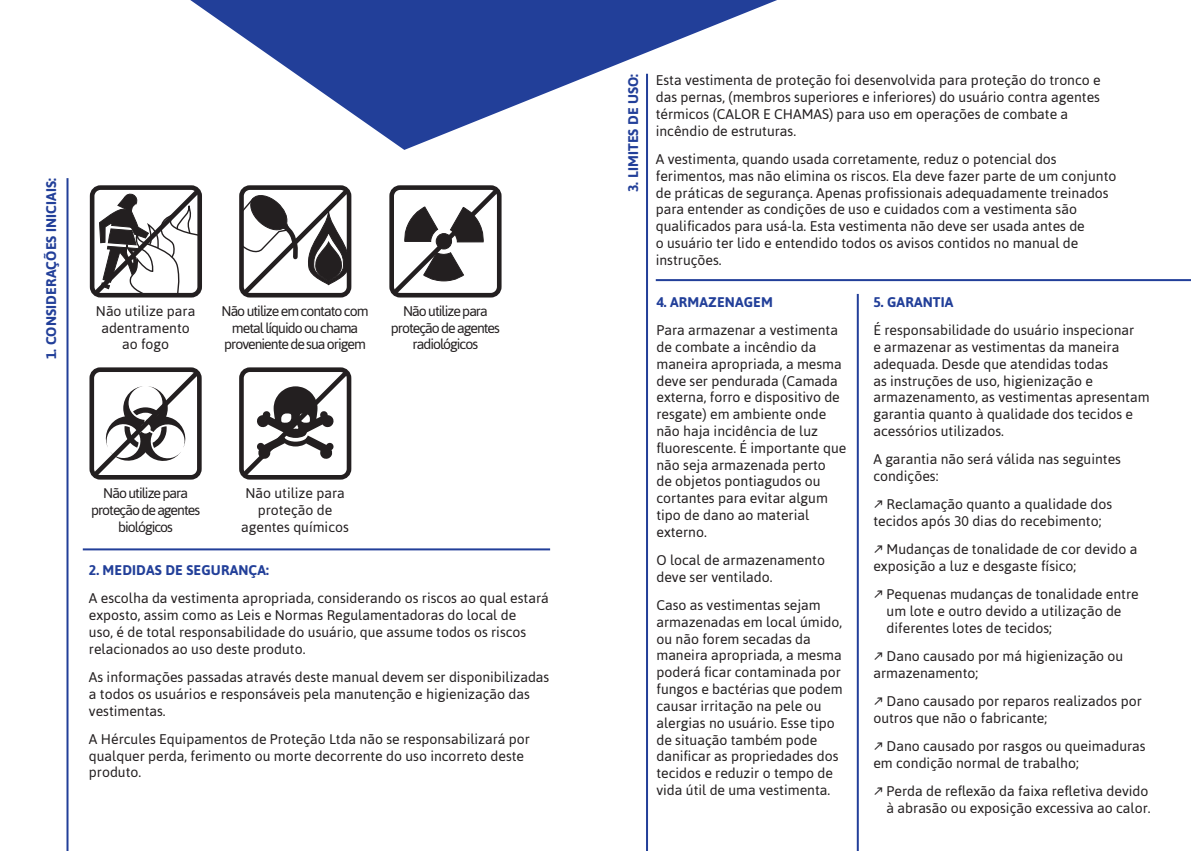
<style>
.page{position:relative;width:1191px;height:851px;background:#fff}
.page>*{position:absolute;margin:0;border:0;box-sizing:border-box;transform-origin:0 0}
.t1{font:14px/16.8px "Asap";color:#231f20}
.t2{font:14px/16.8px "Asap";letter-spacing:-.07em;color:#231f20;text-align:center}
.t3{font:700 14px "Asap";letter-spacing:.01em;color:#223f99}
</style>
<div class="page">
<hr style="left:66px;top:178px;width:2px;height:672px;background:#223f99">
<hr style="left:83px;top:548px;width:467px;height:2px;background:#223f99">
<hr style="left:656px;top:279px;width:535px;height:2px;background:#223f99">
<svg style="left:239px;top:367px;width:113px;height:113px"></svg>
<svg style="left:239px;top:185px;width:113px;height:113px"></svg>
<svg style="left:89px;top:185px;width:113px;height:113px"></svg>
<svg style="left:389px;top:185px;width:113px;height:113px"></svg>
<svg style="left:89px;top:367px;width:113px;height:113px"></svg>
<svg style="left:190px;top:0;width:587px;height:150px"></svg>
<hr style="left:646px;top:74px;width:2px;height:776px;background:#223f99">
<hr style="left:856px;top:294px;width:2px;height:556px;background:#223f99">
<p class="t3" style="left:41px;top:359px;width:182px;rotate:-90deg">1. CONSIDERAÇÕES INICIAIS:</p>
<p class="t1" style="left:96px;top:302px;width:101px;text-align:center">Não utilize para adentramento ao fogo</p>
<p class="t2" style="left:221px;top:302px;width:148px">Não utilize em contato com metal líquido ou chama proveniente de sua origem</p>
<p class="t2" style="left:391px;top:302px;width:111px">Não utilize para proteção de agentes radiológicos</p>
<p class="t2" style="left:91px;top:485px;width:111px">Não utilize para proteção de agentes biológicos</p>
<p class="t1" style="left:241px;top:485px;width:109px;text-align:center">Não utilize para proteção de agentes químicos</p>
<p class="t3" style="left:89px;top:560px;width:181px">2. MEDIDAS DE SEGURANÇA:</p>
<p class="t1" style="left:89px;top:590px;width:461px">A escolha da vestimenta apropriada, considerando os riscos ao qual estará exposto, assim como as Leis e Normas Regulamentadoras do local de<br>uso, é de total responsabilidade do usuário, que assume todos os riscos relacionados ao uso deste produto.</p>
<p class="t1" style="left:89px;top:668px;width:462px">As informações passadas através deste manual devem ser disponibilizadas a todos os usuários e responsáveis pela manutenção e higienização das vestimentas.</p>
<p class="t1" style="left:89px;top:730px;width:442px">A Hércules Equipamentos de Proteção Ltda não se responsabilizará por qualquer perda, ferimento ou morte decorrente do uso incorreto deste produto.</p>
<p class="t3" style="left:623px;top:192px;width:120px;rotate:-90deg">3. LIMITES DE USO:</p>
<p class="t1" style="left:656px;top:72px;width:446px">Esta vestimenta de proteção foi desenvolvida para proteção do tronco e das pernas, (membros superiores e inferiores) do usuário contra agentes térmicos (CALOR E CHAMAS) para uso em operações de combate a incêndio de estruturas.</p>
<p class="t1" style="left:656px;top:150px;width:462px">A vestimenta, quando usada corretamente, reduz o potencial dos ferimentos, mas não elimina os riscos. Ela deve fazer parte de um conjunto de práticas de segurança. Apenas profissionais adequadamente treinados para entender as condições de uso e cuidados com a vestimenta são qualificados para usá-la. Esta vestimenta não deve ser usada antes de<br>o usuário ter lido e entendido todos os avisos contidos no manual de instruções.</p>
<p class="t3" style="left:656px;top:292px;width:118px">4. ARMAZENAGEM</p>
<p class="t1" style="left:656px;top:321px;width:191px">Para armazenar a vestimenta de combate a incêndio da maneira apropriada, a mesma deve ser pendurada (Camada externa, forro e dispositivo de resgate) em ambiente onde não haja incidência de luz fluorescente. É importante que não seja armazenada perto<br>de objetos pontiagudos ou cortantes para evitar algum tipo de dano ao material externo.</p>
<p class="t1" style="left:656px;top:551px;width:170px">O local de armazenamento deve ser ventilado.</p>
<p class="t1" style="left:656px;top:596px;width:188px">Caso as vestimentas sejam armazenadas em local úmido, ou não forem secadas da maneira apropriada, a mesma poderá ficar contaminada por fungos e bactérias que podem causar irritação na pele ou alergias no usuário. Esse tipo de situação também pode danificar as propriedades dos tecidos e reduzir o tempo de vida útil de uma vestimenta.</p>
<p class="t3" style="left:873px;top:292px;width:82px">5. GARANTIA</p>
<p class="t1" style="left:873px;top:321px;width:278px">É responsabilidade do usuário inspecionar<br>e armazenar as vestimentas da maneira adequada. Desde que atendidas todas<br>as instruções de uso, higienização e armazenamento, as vestimentas apresentam garantia quanto à qualidade dos tecidos e acessórios utilizados.</p>
<p class="t1" style="left:873px;top:450px;width:249px">A garantia não será válida nas seguintes condições:</p>
<p class="t1" style="left:873px;top:495px;width:240px;text-indent:13px">Reclamação quanto a qualidade dos tecidos após 30 dias do recebimento;</p>
<p class="t1" style="left:873px;top:540px;width:265px;text-indent:13px">Mudanças de tonalidade de cor devido a exposição a luz e desgaste físico;</p>
<p class="t1" style="left:886px;top:585px;width:253px">Pequenas mudanças de tonalidade entre um lote e outro devido a utilização de diferentes lotes de tecidos;</p>
<p class="t1" style="left:873px;top:647px;width:251px;text-indent:13px">Dano causado por má higienização ou armazenamento;</p>
<p class="t1" style="left:873px;top:692px;width:270px;text-indent:13px">Dano causado por reparos realizados por outros que não o fabricante;</p>
<p class="t1" style="left:873px;top:737px;width:274px;text-indent:13px">Dano causado por rasgos ou queimaduras em condição normal de trabalho;</p>
<p class="t1" style="left:886px;top:782px;width:265px">Perda de reflexão da faixa refletiva devido à abrasão ou exposição excessiva ao calor.</p>
</div>
